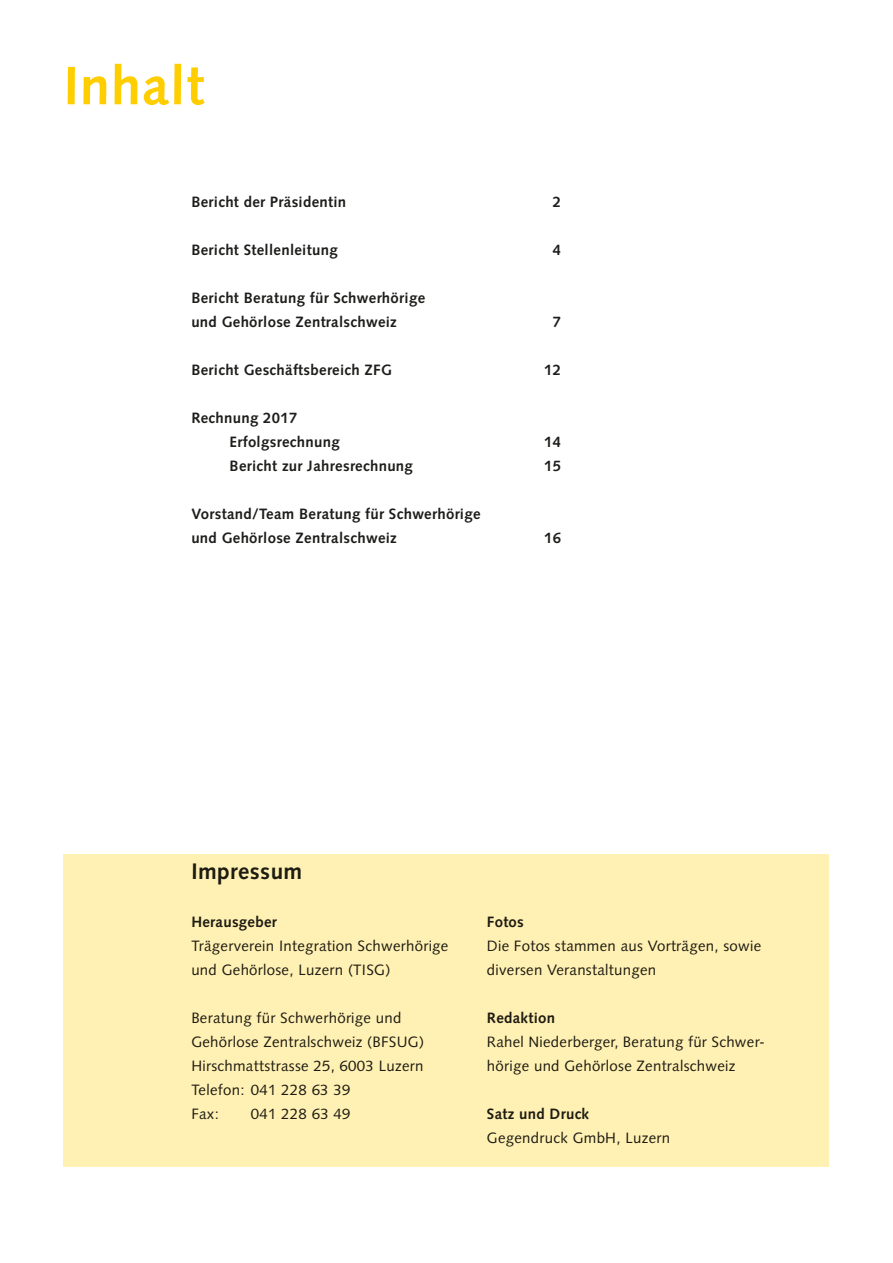
<style>
.page{position:relative;width:893px;height:1263px;background:#fff}
.page>*{position:absolute;margin:0;border:0;box-sizing:border-box;transform-origin:0 0}
.t1{font:700 54px "Syntax LT Std";letter-spacing:.02em;color:#ffce00}
.t2{font:700 22.5px "Syntax LT Std";letter-spacing:.02em;color:#1d1d1b}
.t3{font:15px/24px "Syntax LT Std";letter-spacing:.02em;color:#1d1d1b}
.t4{font:700 15px/24px "Syntax LT Std";letter-spacing:.02em;color:#1d1d1b}
</style>
<div class="page">
<div style="left:64px;top:855px;width:765px;height:312px;background:#fff0b3"></div>
<h1 class="t1" style="left:64px;top:55px;width:142px">Inhalt</h1>
<p class="t4" style="left:191px;top:190px;width:156px">Bericht der Präsidentin</p>
<p class="t4" style="left:553px;top:190px;width:10px">2</p>
<p class="t4" style="left:191px;top:238px;width:148px">Bericht Stellenleitung</p>
<p class="t4" style="left:553px;top:238px;width:10px">4</p>
<p class="t4" style="left:191px;top:286px;width:235px">Bericht Beratung für Schwerhörige und Gehörlose Zentralschweiz</p>
<p class="t4" style="left:553px;top:310px;width:10px">7</p>
<p class="t4" style="left:191px;top:358px;width:202px">Bericht Geschäftsbereich ZFG</p>
<p class="t4" style="left:544px;top:358px;width:18px">12</p>
<p class="t4" style="left:230px;top:406px;width:112px;text-indent:-38px">Rechnung 2017<br>Erfolgsrechnung</p>
<p class="t4" style="left:544px;top:430px;width:18px">14</p>
<p class="t4" style="left:230px;top:454px;width:185px">Bericht zur Jahresrechnung</p>
<p class="t4" style="left:544px;top:454px;width:18px">15</p>
<p class="t4" style="left:191px;top:502px;width:291px">Vorstand/Team Beratung für Schwerhörige und Gehörlose Zentralschweiz</p>
<p class="t4" style="left:544px;top:526px;width:18px">16</p>
<h2 class="t2" style="left:191px;top:858px;width:113px">Impressum</h2>
<p class="t4" style="left:191px;top:910px;width:87px">Herausgeber</p>
<p class="t3" style="left:191px;top:934px;width:259px">Trägerverein Integration Schwerhörige und Gehörlose, Luzern (TISG)</p>
<p class="t3" style="left:191px;top:1006px;width:234px">Beratung für Schwerhörige und<br>Gehörlose Zentralschweiz (BFSUG)<br>Hirschmattstrasse 25, 6003 Luzern<br>Telefon: 041 228 63 39<br>Fax:</p>
<p class="t3" style="left:251px;top:1102px;width:101px">041 228 63 49</p>
<p class="t4" style="left:487px;top:910px;width:39px">Fotos</p>
<p class="t3" style="left:487px;top:934px;width:276px">Die Fotos stammen aus Vorträgen, sowie diversen Veranstaltungen</p>
<p class="t4" style="left:487px;top:1006px;width:70px">Redaktion</p>
<p class="t3" style="left:487px;top:1030px;width:280px">Rahel Niederberger, Beratung für Schwer&shy;hörige und Gehörlose Zentralschweiz</p>
<p class="t4" style="left:487px;top:1102px;width:104px">Satz und Druck</p>
<p class="t3" style="left:487px;top:1126px;width:185px">Gegendruck GmbH, Luzern</p>
</div>
